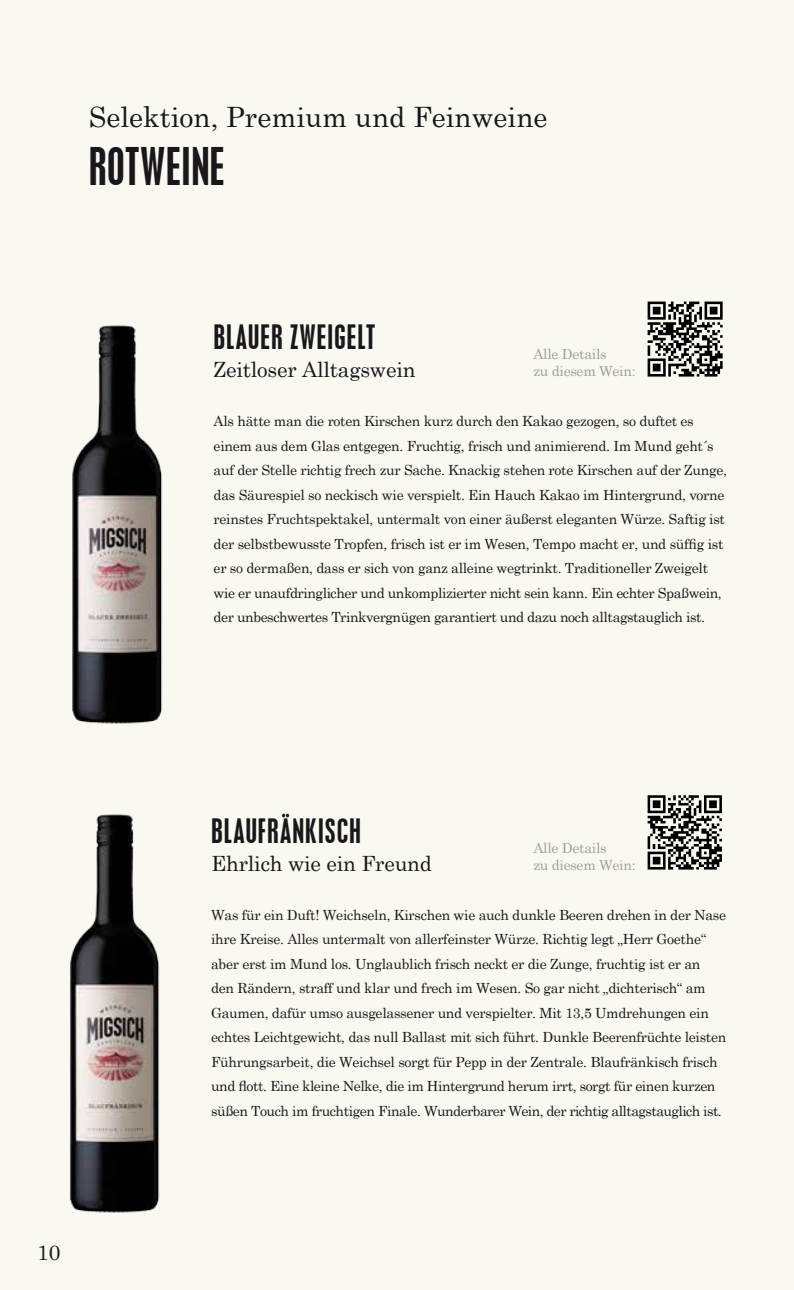
<style>
.page{position:relative;width:794px;height:1290px;background:#fbf8f2}
.page>*{position:absolute;margin:0;border:0;box-sizing:border-box;transform-origin:0 0}
.t1{font:condensed 45.85px "Placard";letter-spacing:.02em;color:#1a171c}
.t2{font:condensed 29.75px "Placard";letter-spacing:.04em;color:#1a171c}
.t3{font:28px "Century Schoolbook";color:#1a171c}
.t4{font:21px "Century Schoolbook";letter-spacing:-.01em;color:#1a171c}
.t5{font:14px/24.5px "Century Schoolbook";letter-spacing:-.02em;color:#1a171c}
.t6{font:14px/17.5px "Century Schoolbook";letter-spacing:-.02em;color:#9d9ea0}
</style>
<div class="page">
<img style="left:72px;top:325px;width:90px;height:399px">
<img style="left:70px;top:814px;width:90px;height:399px">
<svg style="left:647px;top:301px;width:75px;height:76px"></svg>
<svg style="left:647px;top:795px;width:75px;height:74px"></svg>
<h3 class="t3" style="left:89px;top:93px;width:460px">Selektion, Premium und Feinweine</h3>
<h1 class="t1" style="left:89px;top:138px;width:137px">ROTWEINE</h1>
<h2 class="t2" style="left:214px;top:319px;width:163px">BLAUER ZWEIGELT</h2>
<h3 class="t4" style="left:214px;top:352px;width:203px">Zeitloser Alltagswein</h3>
<p class="t5" style="left:214px;top:408px;width:515px">Als hätte man die roten Kirschen kurz durch den Kakao gezogen, so duftet es einem aus dem Glas entgegen. Fruchtig, frisch und animierend. Im Mund geht´s auf der Stelle richtig frech zur Sache. Knackig stehen rote Kirschen auf der Zunge, das Säurespiel so neckisch wie verspielt. Ein Hauch Kakao im Hintergrund, vorne reinstes Fruchtspektakel, untermalt von einer äußerst eleganten Würze. Saftig ist der selbstbewusste Tropfen, frisch ist er im Wesen, Tempo macht er, und süffig ist er so dermaßen, dass er sich von ganz alleine wegtrinkt. Traditioneller Zweigelt wie er unaufdringlicher und unkomplizierter nicht sein kann. Ein echter Spaßwein, der unbeschwertes Trinkvergnügen garantiert und dazu noch alltagstauglich ist.</p>
<p class="t6" style="left:533px;top:344px;width:104px">Alle Details<br>zu diesem Wein:</p>
<h3 class="t4" style="left:37px;top:1234px;width:25px">10</h3>
<h2 class="t2" style="left:211px;top:812px;width:151px">BLAUFRÄNKISCH</h2>
<h3 class="t4" style="left:211px;top:845px;width:222px">Ehrlich wie ein Freund</h3>
<p class="t5" style="left:211px;top:901px;width:517px">Was für ein Duft! Weichseln, Kirschen wie auch dunkle Beeren drehen in der Nase ihre Kreise. Alles untermalt von allerfeinster Würze. Richtig legt „Herr Goethe“ aber erst im Mund los. Unglaublich frisch neckt er die Zunge, fruchtig ist er an den Rändern, straff und klar und frech im Wesen. So gar nicht „dichterisch“ am Gaumen, dafür umso ausgelassener und verspielter. Mit 13,5 Umdrehungen ein echtes Leichtgewicht, das null Ballast mit sich führt. Dunkle Beerenfrüchte leisten Führungsarbeit, die Weichsel sorgt für Pepp in der Zentrale. Blaufränkisch frisch und flott. Eine kleine Nelke, die im Hintergrund herum irrt, sorgt für einen kurzen süßen Touch im fruchtigen Finale. Wunderbarer Wein, der richtig alltagstauglich ist.</p>
<p class="t6" style="left:533px;top:837px;width:104px">Alle Details<br>zu diesem Wein:</p>
</div>
